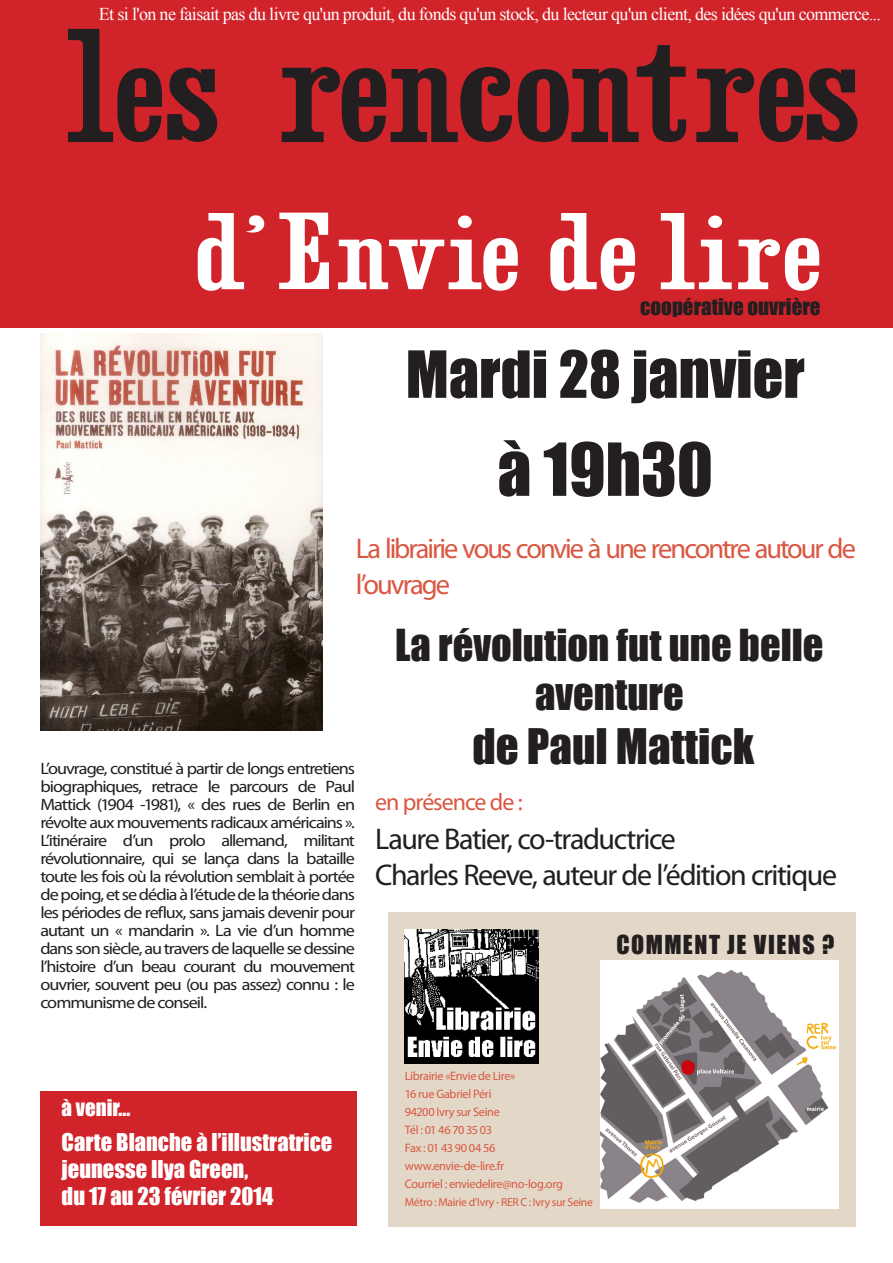
<style>
.page{position:relative;width:893px;height:1263px;background:#fff}
.page>*{position:absolute;margin:0;border:0;box-sizing:border-box;transform-origin:0 0}
.t1{font:67.5px "Impact";color:#231f20}
.t2{font:60px "Impact";color:#231f20}
.t3{font:45px "Impact";color:#231f20}
.t4{font:40.5px/48.6px "Impact";color:#231f20;text-align:center}
.tête{font:30px "Myriad Pro";letter-spacing:-.045em;color:#231f20}
.tête-2{font:28.5px/36px "Myriad Pro";letter-spacing:-.07em;color:#d95842}
.tête-3{font:24px "Impact";letter-spacing:.06em;color:#231f20}
.tête-4{font:24px "Myriad Pro";letter-spacing:-.045em;color:#d95842}
.t5{font:22.5px/27px "Impact";color:#fff}
.t6{font:21px "Impact";color:#231f20}
.t7{font:21px "Impact";color:#fff}
.t8{font:18px "Times New Roman";letter-spacing:-.035em;color:#fff}
.tête-5{font:16.5px/18px "Myriad Pro";letter-spacing:-.055em;color:#231f20;text-align:justify;scale:1.1 1}
.tête-6{font:12.3px "Myriad Pro";letter-spacing:-.025em;color:#d95842}
.tête-7{font:12.3px "Myriad Pro";letter-spacing:-.05em;color:#d95842}
.tête-8{font:11.55px "Myriad Pro";letter-spacing:-.025em;color:#d95842}
</style>
<div class="page">
<div style="left:389px;top:912px;width:467px;height:315px;background:#e3d8c7"></div>
<div style="left:40px;top:1091px;width:317px;height:135px;background:#d1232a"></div>
<div style="left:0;top:0;width:893px;height:327px;background:#d1232a"></div>
<svg style="left:550px;top:213px;width:86px;height:78px"></svg>
<svg style="left:198px;top:213px;width:67px;height:78px"></svg>
<svg style="left:661px;top:213px;width:71px;height:76px"></svg>
<svg style="left:738px;top:238px;width:82px;height:53px"></svg>
<div style="left:458px;top:215px;width:14px;height:13px;background:#fff;border-radius:50%"></div>
<svg style="left:338px;top:238px;width:180px;height:53px"></svg>
<svg style="left:279px;top:213px;width:50px;height:76px"></svg>
<svg style="left:68px;top:29px;width:150px;height:113px"></svg>
<svg style="left:696px;top:68px;width:162px;height:74px"></svg>
<svg style="left:282px;top:45px;width:404px;height:97px"></svg>
<img style="left:40px;top:333px;width:282px;height:398px">
<img style="left:601px;top:960px;width:238px;height:249px">
<img style="left:405px;top:930px;width:133px;height:133px">
<p class="t8" style="left:99px;top:2px;width:784px">Et si l'on ne faisait pas du livre qu'un produit, du fonds qu'un stock, du lecteur qu'un client, des idées qu'un commerce...</p>
<p class="t6" style="left:640px;top:291px;width:182px">coopérative ouvrière</p>
<p class="t2" style="left:406px;top:328px;width:400px">Mardi 28 janvier</p>
<p class="t1" style="left:497px;top:417px;width:217px">à 19h30</p>
<p class="tête-2" style="left:356px;top:530px;width:502px">La librairie vous convie à une rencontre autour de l’ouvrage</p>
<p class="tête-5" style="left:40px;top:759px;width:288px">L’ouvrage, constitué à partir de longs entretiens biographiques, retrace le parcours de Paul Mattick (1904 -1981), « des rues de Berlin en révolte aux mouvements radicaux américains ».<br>L’itinéraire d’un prolo allemand, militant révolutionnaire, qui se lança dans la bataille toute les fois où la révolution semblait à portée de poing, et se dédia à l’étude de la théorie dans les périodes de reflux, sans jamais devenir pour autant un « mandarin ». La vie d’un homme dans son siècle, au travers de laquelle se dessine l’histoire d’un beau courant du mouvement ouvrier, souvent peu (ou pas assez) connu : le communisme de conseil.</p>
<p class="t4" style="left:395px;top:620px;width:430px">La révolution fut une belle aventure</p>
<p class="t3" style="left:473px;top:711px;width:283px">de Paul Mattick</p>
<p class="tête-4" style="left:375px;top:787px;width:149px">en présence de :</p>
<p class="tête" style="left:375px;top:820px;width:302px">Laure Batier, co-traductrice</p>
<p class="tête" style="left:375px;top:856px;width:463px">Charles Reeve, auteur de l’édition critique</p>
<p class="tête-3" style="left:616px;top:926px;width:219px">COMMENT JE VIENS ?</p>
<p class="t7" style="left:62px;top:1091px;width:70px">à venir...</p>
<p class="t5" style="left:62px;top:1128px;width:272px">Carte Blanche à l’illustratrice jeunesse Ilya Green,<br>du 17 au 23 février 2014</p>
<p class="tête-6" style="left:405px;top:1068px;width:112px">Librairie «Envie de Lire»</p>
<p class="tête-6" style="left:405px;top:1086px;width:88px">16 rue Gabriel Péri</p>
<p class="tête-6" style="left:405px;top:1104px;width:97px">94200 Ivry sur Seine</p>
<p class="tête-7" style="left:405px;top:1122px;width:89px">Tél : 01 46 70 35 03</p>
<p class="tête-6" style="left:405px;top:1140px;width:92px">Fax : 01 43 90 04 56</p>
<p class="tête-6" style="left:405px;top:1158px;width:101px">www.envie-de-lire.fr</p>
<p class="tête-6" style="left:405px;top:1176px;width:160px">Courriel : enviedelire@no-log.org</p>
<p class="tête-8" style="left:405px;top:1195px;width:190px">Métro : Mairie d’Ivry - RER C : Ivry sur Seine</p>
</div>
